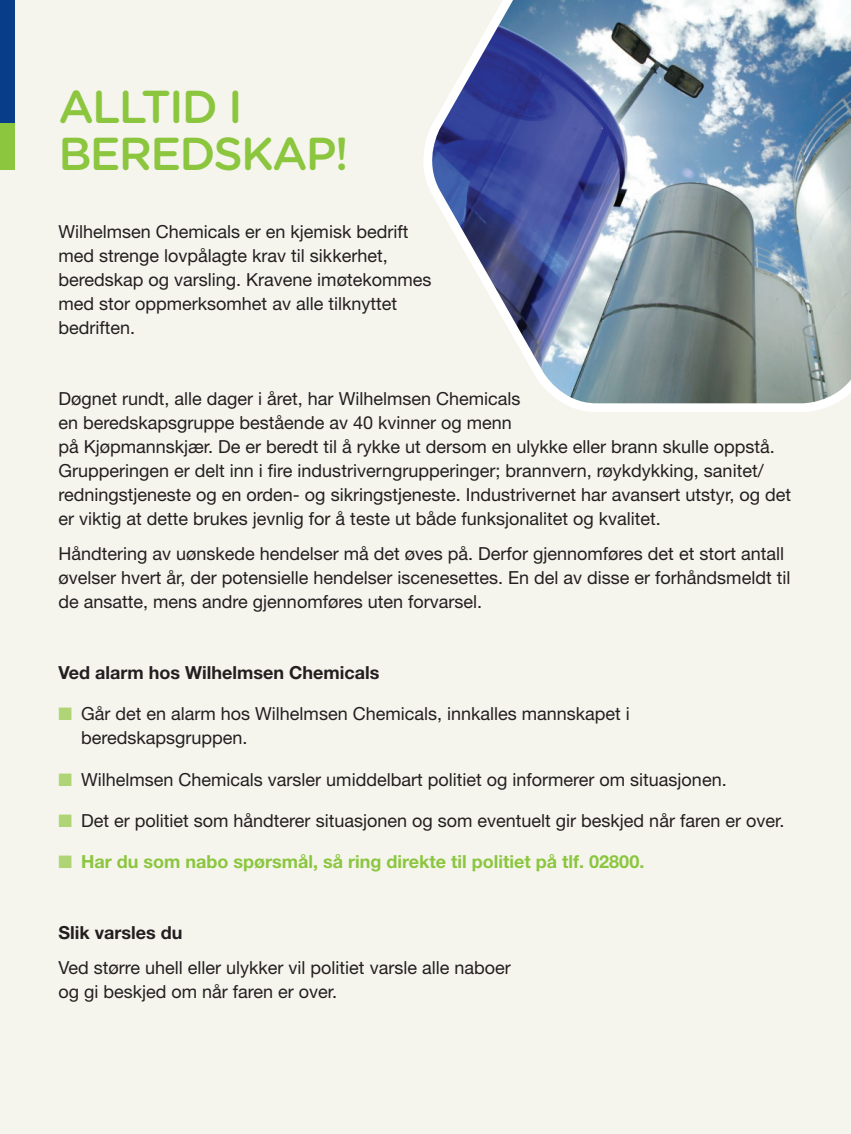
<style>
.page{position:relative;width:851px;height:1134px;background:#fff}
.page>*{position:absolute;margin:0;border:0;box-sizing:border-box;transform-origin:0 0}
.t1{font:500 46.2px/47.4px "Gotham Rounded";letter-spacing:-.04em;color:#8bc63e}
.t2{font:18px/24px "Helvetica Neue LT Std";color:#231f20}
.t3{font:700 18px "Helvetica Neue LT Std";color:#8bc63e}
.t4{font:700 18px "Helvetica Neue LT Std";color:#231f20}
.s1{color:#aed475}
</style>
<div class="page">
<div style="left:0;top:0;width:850px;height:1134px;background:#f5f5ee"></div>
<img style="left:424px;top:0;width:426px;height:412px">
<div style="left:0;top:47px;width:14px;height:123px;background:#8bc63e"></div>
<div style="left:0;top:0;width:14px;height:123px;background:#083e89"></div>
<h1 class="t1" style="left:58px;top:81px;width:292px">ALLTID I<br>BEREDSKAP!</h1>
<p class="t2" style="left:58px;top:220px;width:374px">Wilhelmsen Chemicals er en kjemisk bedrift med strenge lovpålagte krav til sikkerhet, beredskap og varsling. Kravene imøtekommes med stor oppmerksomhet av alle tilknyttet bedriften.</p>
<p class="t2" style="left:58px;top:386px;width:734px">Døgnet rundt, alle dager i året, har Wilhelmsen Chemicals<br>en beredskapsgruppe bestående av 40 kvinner og menn<br>på Kjøpmannskjær. De er beredt til å rykke ut dersom en ulykke eller brann skulle oppstå.<br>Grupperingen er delt inn i fire industriverngrupperinger; brannvern, røykdykking, sanitet/ redningstjeneste og en orden- og sikringstjeneste. Industrivernet har avansert utstyr, og det er viktig at dette brukes jevnlig for å teste ut både funksjonalitet og kvalitet.</p>
<p class="t2" style="left:58px;top:542px;width:733px">Håndtering av uønskede hendelser må det øves på. Derfor gjennomføres det et stort antall øvelser hvert år, der potensielle hendelser iscenesettes. En del av disse er forhåndsmeldt til de ansatte, mens andre gjennomføres uten forvarsel.</p>
<p class="t4" style="left:58px;top:661px;width:322px">Ved alarm hos Wilhelmsen Chemicals</p>
<p class="t2" style="left:81px;top:702px;width:550px;text-indent:-23px"><span class="s1">■</span> Går det en alarm hos Wilhelmsen Chemicals, innkalles mannskapet i beredskapsgruppen.</p>
<p class="t2" style="left:58px;top:767px;width:669px"><span class="s1">■</span> Wilhelmsen Chemicals varsler umiddelbart politiet og informerer om situasjonen.</p>
<p class="t2" style="left:58px;top:808px;width:727px"><span class="s1">■</span> Det er politiet som håndterer situasjonen og som eventuelt gir beskjed når faren er over.</p>
<p class="t3" style="left:58px;top:851px;width:587px"><span class="s1">■</span> Har du som nabo spørsmål, så ring direkte til politiet på tlf. 02800.</p>
<p class="t4" style="left:58px;top:921px;width:125px">Slik varsles du</p>
<p class="t2" style="left:58px;top:956px;width:454px">Ved større uhell eller ulykker vil politiet varsle alle naboer og gi beskjed om når faren er over.</p>
</div>
